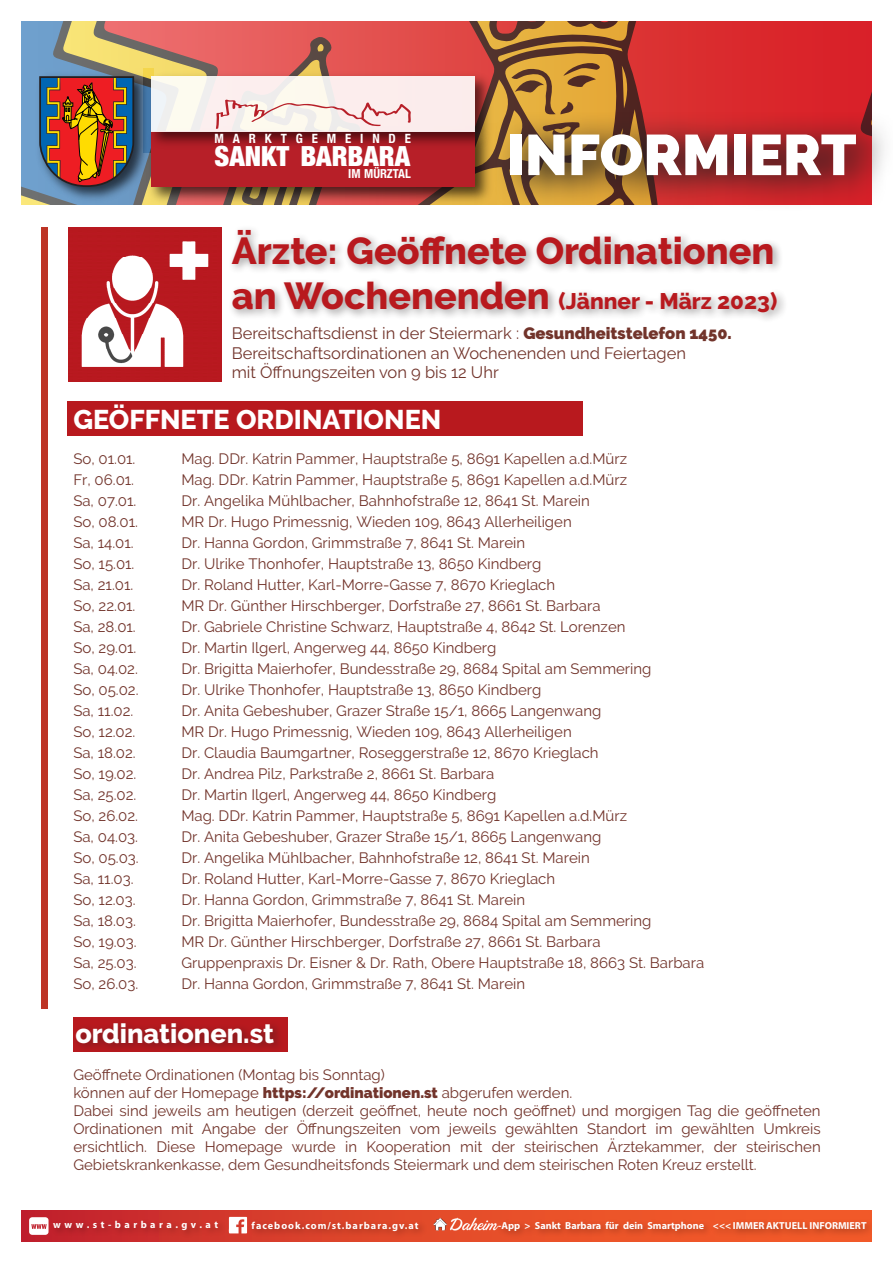
<style>
.page{position:relative;width:893px;height:1263px;background:#fff}
.page>*{position:absolute;margin:0;border:0;box-sizing:border-box;transform-origin:0 0}
.t1{font:900 57.15px "Raleway";color:#fff}
.t2{font:800 37.5px "Raleway";color:#b8191e}
.t3{font:900 condensed 27.75px "Helvetica Neue";color:#fff}
.t4{font:800 27px "Raleway";color:#fff}
.t5{font:800 22.5px "Raleway";color:#b8191e}
.t6{font:16.5px "Raleway";color:#72342b}
.t7{font:15px/18px "Raleway";color:#72342b;text-align:justify}
.t8{font:700 condensed 12.75px "Helvetica Neue";letter-spacing:.695em;color:#fff}
.t9{font:700 condensed 12.45px "Helvetica Neue";color:#fff}
.t10{font:700 10.2px "Myriad Pro";color:#fff}
.t11{font:700 10.2px "Myriad Pro";letter-spacing:.1em;color:#fff}
.t12{font:700 10.2px "Myriad Pro";letter-spacing:.345em;color:#fff}
.s1{font-size:37.5px}
.s2{font-weight:900}
</style>
<div class="page">
<div style="left:21px;top:1210px;width:851px;height:32px;background:linear-gradient(to right,#c6292d,#f96428)"></div>
<div style="left:740px;top:21px;width:132px;height:91px;background:#da242a"></div>
<div style="left:659px;top:21px;width:81px;height:91px;background:#da2d2f"></div>
<svg style="left:21px;top:21px;width:638px;height:184px;background:#b97365"></svg>
<img style="left:47px;top:1214px;width:185px;height:28px">
<svg style="left:229px;top:1217px;width:17px;height:16px"></svg>
<svg style="left:29px;top:1217px;width:20px;height:18px"></svg>
<img style="left:246px;top:1214px;width:186px;height:28px">
<img style="left:716px;top:1215px;width:156px;height:27px">
<img style="left:432px;top:1217px;width:60px;height:15px">
<img style="left:492px;top:1214px;width:224px;height:28px">
<svg style="left:494px;top:112px;width:390px;height:93px;background:#a14731"></svg>
<div style="left:67px;top:402px;width:516px;height:34px;background:#b8191e"></div>
<div style="left:42px;top:228px;width:6px;height:781px;background:#bd3425"></div>
<div style="left:228px;top:225px;width:560px;height:98px;background:#231f20;opacity:.42"></div>
<div style="left:72px;top:1018px;width:213px;height:36px;background:#231f20;opacity:.42"></div>
<img style="left:68px;top:227px;width:154px;height:154px">
<p class="t8" style="left:215px;top:128px;width:198px">MARKTGEMEINDE</p>
<h3 class="t3" style="left:215px;top:133px;width:197px">SANKT BARBARA</h3>
<p class="t9" style="left:348px;top:163px;width:64px">IM MÜRZTAL</p>
<h1 class="t1" style="left:507px;top:122px;width:351px">INFORMIERT</h1>
<p class="t2" style="left:232px;top:229px;width:544px">Ärzte: Geöffnete Ordinationen</p>
<p class="t5" style="left:232px;top:288px;width:547px"><span class="s1">an Wochenenden</span> (Jänner - März 2023)</p>
<p class="t6" style="left:232px;top:323px;width:501px">Bereitschaftsdienst in der Steiermark : <span class="s2">Gesundheitstelefon 1450.</span></p>
<p class="t6" style="left:232px;top:343px;width:456px">Bereitschaftsordinationen an Wochenenden und Feiertagen</p>
<p class="t6" style="left:232px;top:363px;width:269px">mit Öffnungszeiten von 9 bis 12 Uhr</p>
<p class="t4" style="left:73px;top:404px;width:369px">GEÖFFNETE ORDINATIONEN</p>
<p class="t7" style="left:73px;top:450px;width:64px">So, 01.01.</p>
<p class="t7" style="left:181px;top:450px;width:447px">Mag. DDr. Katrin Pammer, Hauptstraße 5, 8691 Kapellen a.d.Mürz</p>
<p class="t7" style="left:73px;top:471px;width:62px">Fr, 06.01.</p>
<p class="t7" style="left:181px;top:471px;width:447px">Mag. DDr. Katrin Pammer, Hauptstraße 5, 8691 Kapellen a.d.Mürz</p>
<p class="t7" style="left:73px;top:492px;width:64px">Sa, 07.01.</p>
<p class="t7" style="left:181px;top:492px;width:410px">Dr. Angelika Mühlbacher, Bahnhofstraße 12, 8641 St. Marein</p>
<p class="t7" style="left:73px;top:513px;width:66px">So, 08.01.</p>
<p class="t7" style="left:181px;top:513px;width:392px">MR Dr. Hugo Primessnig, Wieden 109, 8643 Allerheiligen</p>
<p class="t7" style="left:73px;top:534px;width:62px">Sa, 14.01.</p>
<p class="t7" style="left:181px;top:534px;width:345px">Dr. Hanna Gordon, Grimmstraße 7, 8641 St. Marein</p>
<p class="t7" style="left:73px;top:555px;width:63px">So, 15.01.</p>
<p class="t7" style="left:181px;top:555px;width:362px">Dr. Ulrike Thonhofer, Hauptstraße 13, 8650 Kindberg</p>
<p class="t7" style="left:73px;top:576px;width:61px">Sa, 21.01.</p>
<p class="t7" style="left:181px;top:576px;width:375px">Dr. Roland Hutter, Karl-Morre-Gasse 7, 8670 Krieglach</p>
<p class="t7" style="left:73px;top:597px;width:64px">So, 22.01.</p>
<p class="t7" style="left:181px;top:597px;width:421px">MR Dr. Günther Hirschberger, Dorfstraße 27, 8661 St. Barbara</p>
<p class="t7" style="left:73px;top:618px;width:64px">Sa, 28.01.</p>
<p class="t7" style="left:181px;top:618px;width:446px">Dr. Gabriele Christine Schwarz, Hauptstraße 4, 8642 St. Lorenzen</p>
<p class="t7" style="left:73px;top:639px;width:65px">So, 29.01.</p>
<p class="t7" style="left:181px;top:639px;width:317px">Dr. Martin Ilgerl, Angerweg 44, 8650 Kindberg</p>
<p class="t7" style="left:73px;top:660px;width:66px">Sa, 04.02.</p>
<p class="t7" style="left:181px;top:660px;width:472px">Dr. Brigitta Maierhofer, Bundesstraße 29, 8684 Spital am Semmering</p>
<p class="t7" style="left:73px;top:681px;width:67px">So, 05.02.</p>
<p class="t7" style="left:181px;top:681px;width:362px">Dr. Ulrike Thonhofer, Hauptstraße 13, 8650 Kindberg</p>
<p class="t7" style="left:73px;top:702px;width:61px">Sa, 11.02.</p>
<p class="t7" style="left:181px;top:702px;width:421px">Dr. Anita Gebeshuber, Grazer Straße 15/1, 8665 Langenwang</p>
<p class="t7" style="left:73px;top:723px;width:64px">So, 12.02.</p>
<p class="t7" style="left:181px;top:723px;width:392px">MR Dr. Hugo Primessnig, Wieden 109, 8643 Allerheiligen</p>
<p class="t7" style="left:73px;top:744px;width:64px">Sa, 18.02.</p>
<p class="t7" style="left:181px;top:744px;width:419px">Dr. Claudia Baumgartner, Roseggerstraße 12, 8670 Krieglach</p>
<p class="t7" style="left:73px;top:765px;width:65px">So, 19.02.</p>
<p class="t7" style="left:181px;top:765px;width:314px">Dr. Andrea Pilz, Parkstraße 2, 8661 St. Barbara</p>
<p class="t7" style="left:73px;top:786px;width:65px">Sa, 25.02.</p>
<p class="t7" style="left:181px;top:786px;width:317px">Dr. Martin Ilgerl, Angerweg 44, 8650 Kindberg</p>
<p class="t7" style="left:73px;top:807px;width:66px">So, 26.02.</p>
<p class="t7" style="left:181px;top:807px;width:447px">Mag. DDr. Katrin Pammer, Hauptstraße 5, 8691 Kapellen a.d.Mürz</p>
<p class="t7" style="left:73px;top:828px;width:66px">Sa, 04.03.</p>
<p class="t7" style="left:181px;top:828px;width:421px">Dr. Anita Gebeshuber, Grazer Straße 15/1, 8665 Langenwang</p>
<p class="t7" style="left:73px;top:849px;width:67px">So, 05.03.</p>
<p class="t7" style="left:181px;top:849px;width:410px">Dr. Angelika Mühlbacher, Bahnhofstraße 12, 8641 St. Marein</p>
<p class="t7" style="left:73px;top:870px;width:62px">Sa, 11.03.</p>
<p class="t7" style="left:181px;top:870px;width:375px">Dr. Roland Hutter, Karl-Morre-Gasse 7, 8670 Krieglach</p>
<p class="t7" style="left:73px;top:891px;width:64px">So, 12.03.</p>
<p class="t7" style="left:181px;top:891px;width:345px">Dr. Hanna Gordon, Grimmstraße 7, 8641 St. Marein</p>
<p class="t7" style="left:73px;top:912px;width:64px">Sa, 18.03.</p>
<p class="t7" style="left:181px;top:912px;width:472px">Dr. Brigitta Maierhofer, Bundesstraße 29, 8684 Spital am Semmering</p>
<p class="t7" style="left:73px;top:933px;width:65px">So, 19.03.</p>
<p class="t7" style="left:181px;top:933px;width:421px">MR Dr. Günther Hirschberger, Dorfstraße 27, 8661 St. Barbara</p>
<p class="t7" style="left:73px;top:954px;width:65px">Sa, 25.03.</p>
<p class="t7" style="left:181px;top:954px;width:524px">Gruppenpraxis Dr. Eisner &amp; Dr. Rath, Obere Hauptstraße 18, 8663 St. Barbara</p>
<p class="t7" style="left:73px;top:975px;width:66px">So, 26.03.</p>
<p class="t7" style="left:181px;top:975px;width:345px">Dr. Hanna Gordon, Grimmstraße 7, 8641 St. Marein</p>
<p class="t4" style="left:75px;top:1018px;width:200px">ordinationen.st</p>
<p class="t7" style="left:73px;top:1066px;width:313px">Geöffnete Ordinationen (Montag bis Sonntag)</p>
<p class="t7" style="left:73px;top:1084px;width:500px">können auf der Homepage <span class="s2">https://ordinationen.st</span> abgerufen werden.</p>
<p class="t7" style="left:73px;top:1102px;width:749px">Dabei sind jeweils am heutigen (derzeit geöffnet, heute noch geöffnet) und morgigen Tag die geöffneten Ordinationen mit Angabe der Öffnungszeiten vom jeweils gewählten Standort im gewählten Umkreis ersichtlich. Diese Homepage wurde in Kooperation mit der steirischen Ärztekammer, der steirischen Gebietskrankenkasse, dem Gesundheitsfonds Steiermark und dem steirischen Roten Kreuz erstellt.</p>
<p class="t12" style="left:53px;top:1218px;width:167px">www.st-barbara.gv.at</p>
<p class="t11" style="left:252px;top:1218px;width:169px">facebook.com/st.barbara.gv.at</p>
<p class="t10" style="left:498px;top:1218px;width:370px">-App &gt; Sankt Barbara für dein Smartphone &lt;&lt;&lt; IMMER AKTUELL INFORMIERT</p>
</div>
